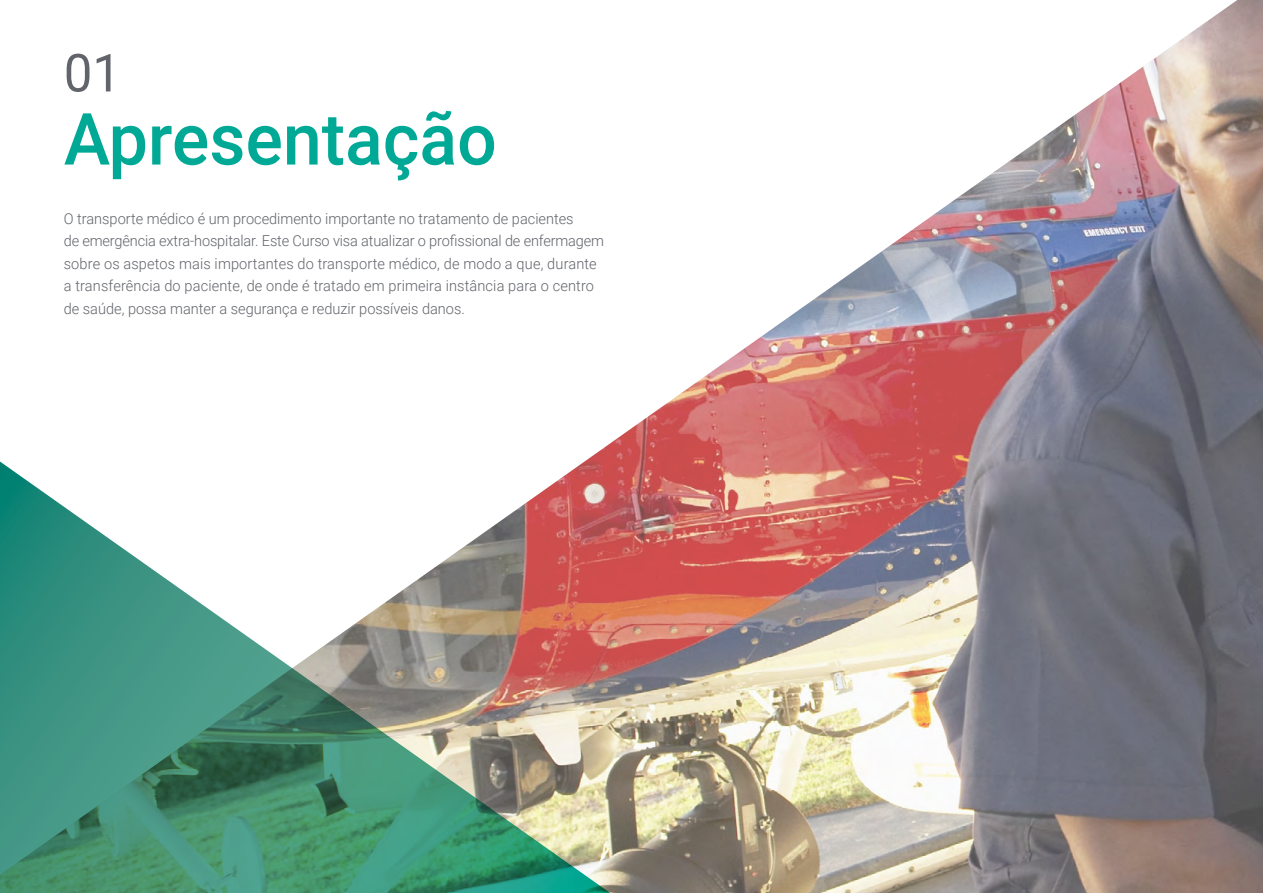
<style>
.page{position:relative;width:1263px;height:893px;background:#fff}
.page>*{position:absolute;margin:0;border:0;box-sizing:border-box;transform-origin:0 0}
.t1{font:500 72px "Roboto";color:#00a996}
.t2{font:52.5px "Roboto";color:#61646a}
.t3{font:300 15px/22.5px "Roboto";color:#61646a}
</style>
<div class="page">
<img style="left:606px;top:0;width:657px;height:893px">
<img style="left:0;top:446px;width:640px;height:447px">
<h2 class="t2" style="left:64px;top:36px;width:59px">01</h2>
<h1 class="t1" style="left:64px;top:89px;width:435px">Apresentação</h1>
<p class="t3" style="left:64px;top:207px;width:542px">O transporte médico é um procedimento importante no tratamento de pacientes<br>de emergência extra-hospitalar. Este Curso visa atualizar o profissional de enfermagem sobre os aspetos mais importantes do transporte médico, de modo a que, durante a transferência do paciente, de onde é tratado em primeira instância para o centro de saúde, possa manter a segurança e reduzir possíveis danos.</p>
</div>
